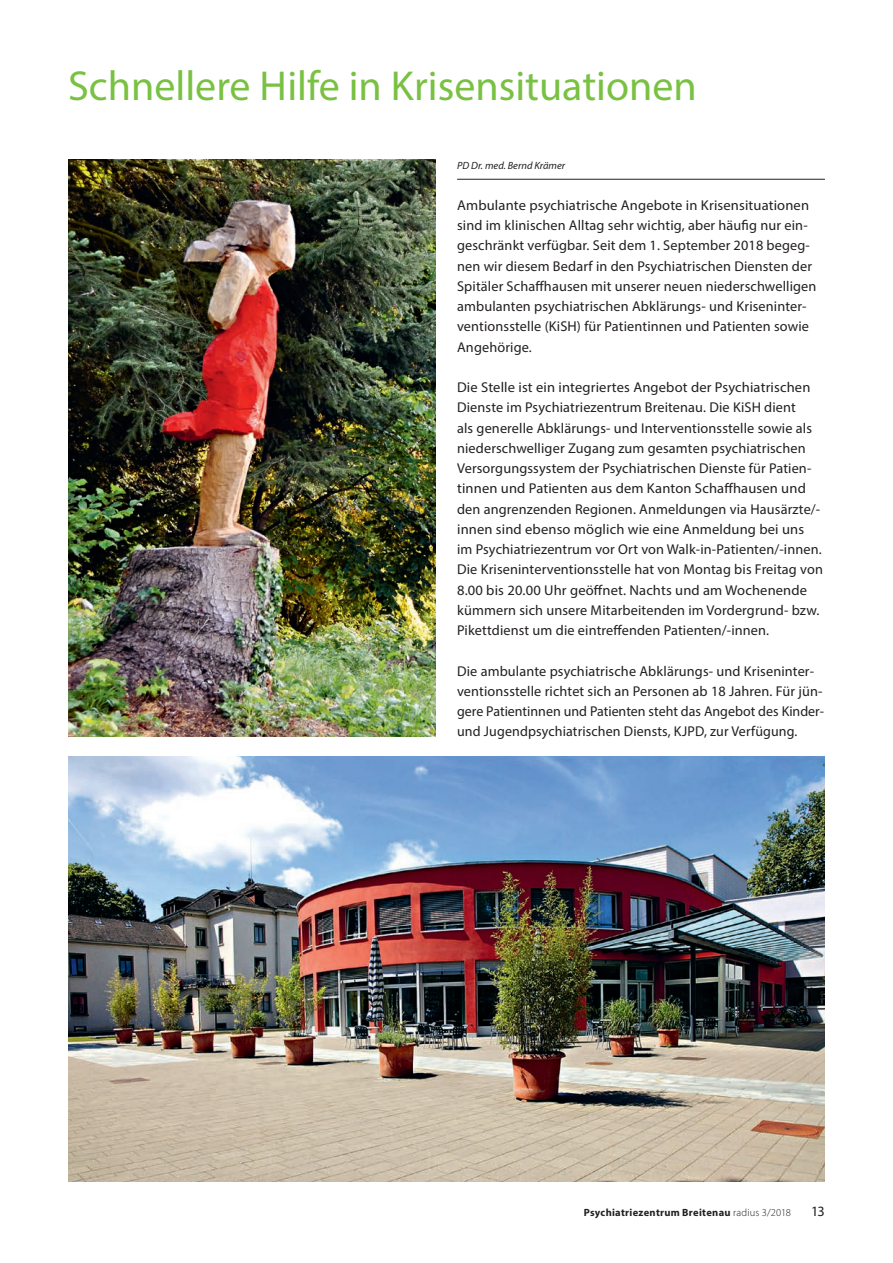
<style>
.page{position:relative;width:893px;height:1263px;background:#fff}
.page>*{position:absolute;margin:0;border:0;box-sizing:border-box;transform-origin:0 0}
.t1{font:42px "Myriad Pro";color:#79c142}
.t2{font:14.25px/20.2px "Myriad Pro";letter-spacing:.01em;color:#231f20}
.t3{font:700 10.5px "Myriad Pro";letter-spacing:.03em;color:#231f20}
.t4{font:italic 10.5px "Myriad Pro";color:#231f20}
.s1{font-weight:300}
</style>
<div class="page">
<img style="left:68px;top:757px;width:757px;height:425px">
<hr style="left:457px;top:179px;width:368px;height:1px;background:#231f20">
<img style="left:68px;top:160px;width:368px;height:576px">
<h1 class="t1" style="left:68px;top:60px;width:630px">Schnellere Hilfe in Krisensituationen</h1>
<p class="t4" style="left:457px;top:159px;width:110px">PD Dr. med. Bernd Krämer</p>
<p class="t2" style="left:457px;top:195px;width:361px">Ambulante psychiatrische Angebote in Krisensituationen sind im klinischen Alltag sehr wichtig, aber häufig nur ein&shy;geschränkt verfügbar. Seit dem 1. September 2018 begeg&shy;nen wir diesem Bedarf in den Psychiatrischen Diensten der Spitäler Schaffhausen mit unserer neuen niederschwelligen ambulanten psychiatrischen Abklärungs- und Kriseninter&shy;ventionsstelle (KiSH) für Patientinnen und Patienten sowie Angehörige.</p>
<p class="t2" style="left:457px;top:377px;width:367px">Die Stelle ist ein integriertes Angebot der Psychiatrischen Dienste im Psychiatriezentrum Breitenau. Die KiSH dient<br>als generelle Abklärungs- und Interventionsstelle sowie als niederschwelliger Zugang zum gesamten psychiatrischen Versorgungssystem der Psychiatrischen Dienste für Patien&shy;tinnen und Patienten aus dem Kanton Schaffhausen und den angrenzenden Regionen. Anmeldungen via Hausärzte/- innen sind ebenso möglich wie eine Anmeldung bei uns im Psychiatriezentrum vor Ort von Walk-in-Patienten/-innen.<br>Die Kriseninterventionsstelle hat von Montag bis Freitag von 8.00 bis 20.00 Uhr geöffnet. Nachts und am Wochenende kümmern sich unsere Mitarbeitenden im Vordergrund- bzw.<br>Pikettdienst um die eintreffenden Patienten/-innen.</p>
<p class="t2" style="left:457px;top:660px;width:368px">Die ambulante psychiatrische Abklärungs- und Kriseninter&shy;ventionsstelle richtet sich an Personen ab 18 Jahren. Für jün&shy;gere Patientinnen und Patienten steht das Angebot des Kinder&shy;und Jugendpsychiatrischen Diensts, KJPD, zur Verfügung.</p>
<p class="t3" style="left:584px;top:1206px;width:209px">Psychiatriezentrum Breitenau <span class="s1">radius 3/2018</span></p>
<p class="t2" style="left:811px;top:1201px;width:15px">13</p>
</div>
